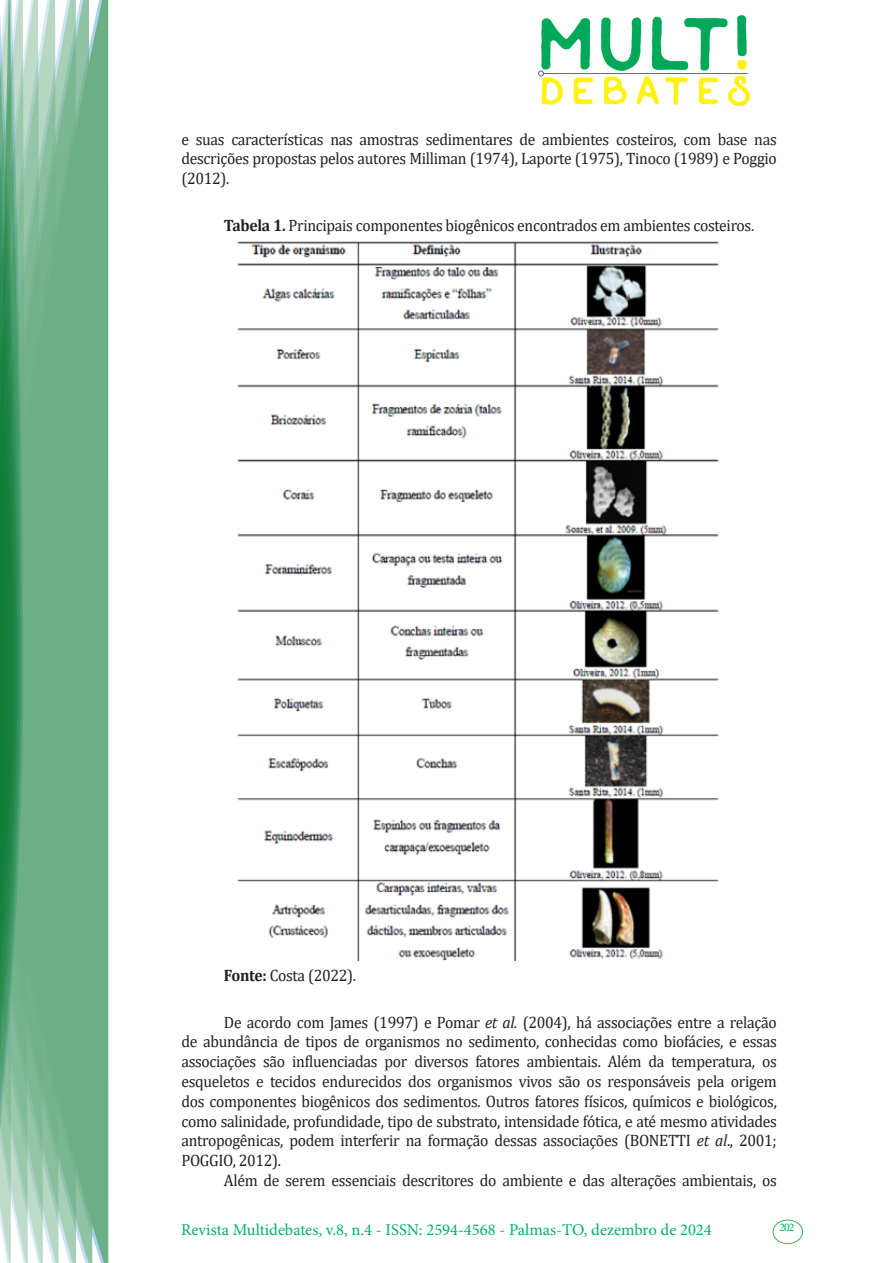
<style>
.page{position:relative;width:893px;height:1263px;background:#fff}
.page>*{position:absolute;margin:0;border:0;box-sizing:border-box;transform-origin:0 0}
.texto{font:16.5px/19.8px "Cambria";letter-spacing:-.02em;color:#231f20;text-align:justify;scale:.95 1}
.t1{font:16.5px "Minion Pro";color:#00b064}
.t2{font:11.7px "Minion Pro";color:#00b064}
.s1{font-weight:700}
.s2{font-style:italic}
</style>
<div class="page">
<div style="left:95px;top:0;width:14px;height:1263px;background:#6caf84"></div>
<svg style="left:79px;top:0;width:16px;height:1263px;background:#71b289"></svg>
<svg style="left:62px;top:0;width:17px;height:1263px;background:#75b48c"></svg>
<svg style="left:45px;top:0;width:17px;height:1263px;background:#7cb792"></svg>
<svg style="left:30px;top:0;width:15px;height:1263px;background:#80ba96"></svg>
<svg style="left:0;top:0;width:30px;height:1263px;background:#61a97f"></svg>
<div style="left:772px;top:1219px;width:31px;height:25px;border:1px solid #40ae49;border-radius:50%"></div>
<img style="left:538px;top:16px;width:211px;height:90px">
<img style="left:237px;top:241px;width:482px;height:720px">
<p class="texto" style="left:181px;top:129px;width:628px">e suas características nas amostras sedimentares de ambientes costeiros, com base nas descrições propostas pelos autores Milliman (1974), Laporte (1975), Tinoco (1989) e Poggio (2012).</p>
<p class="texto" style="left:224px;top:215px;width:560px"><span class="s1">Tabela 1.</span> Principais componentes biogênicos encontrados em ambientes costeiros.</p>
<p class="texto" style="left:224px;top:965px;width:141px"><span class="s1">Fonte:</span> Costa (2022).</p>
<p class="texto" style="left:181px;top:1012px;width:628px;text-indent:43px">De acordo com James (1997) e Pomar <span class="s2">et al.</span> (2004), há associações entre a relação de abundância de tipos de organismos no sedimento, conhecidas como biofácies, e essas associações são influenciadas por diversos fatores ambientais. Além da temperatura, os esqueletos e tecidos endurecidos dos organismos vivos são os responsáveis pela origem dos componentes biogênicos dos sedimentos. Outros fatores físicos, químicos e biológicos, como salinidade, profundidade, tipo de substrato, intensidade fótica, e até mesmo atividades antropogênicas, podem interferir na formação dessas associações (BONETTI <span class="s2">et al</span>., 2001; POGGIO, 2012).</p>
<p class="texto" style="left:224px;top:1170px;width:583px">Além de serem essenciais descritores do ambiente e das alterações ambientais, os</p>
<p class="t1" style="left:181px;top:1218px;width:532px">Revista Multidebates, v.8, n.4 - ISSN: 2594-4568 - Palmas-TO, dezembro de 2024</p>
<p class="t2" style="left:779px;top:1219px;width:16px">202</p>
</div>
